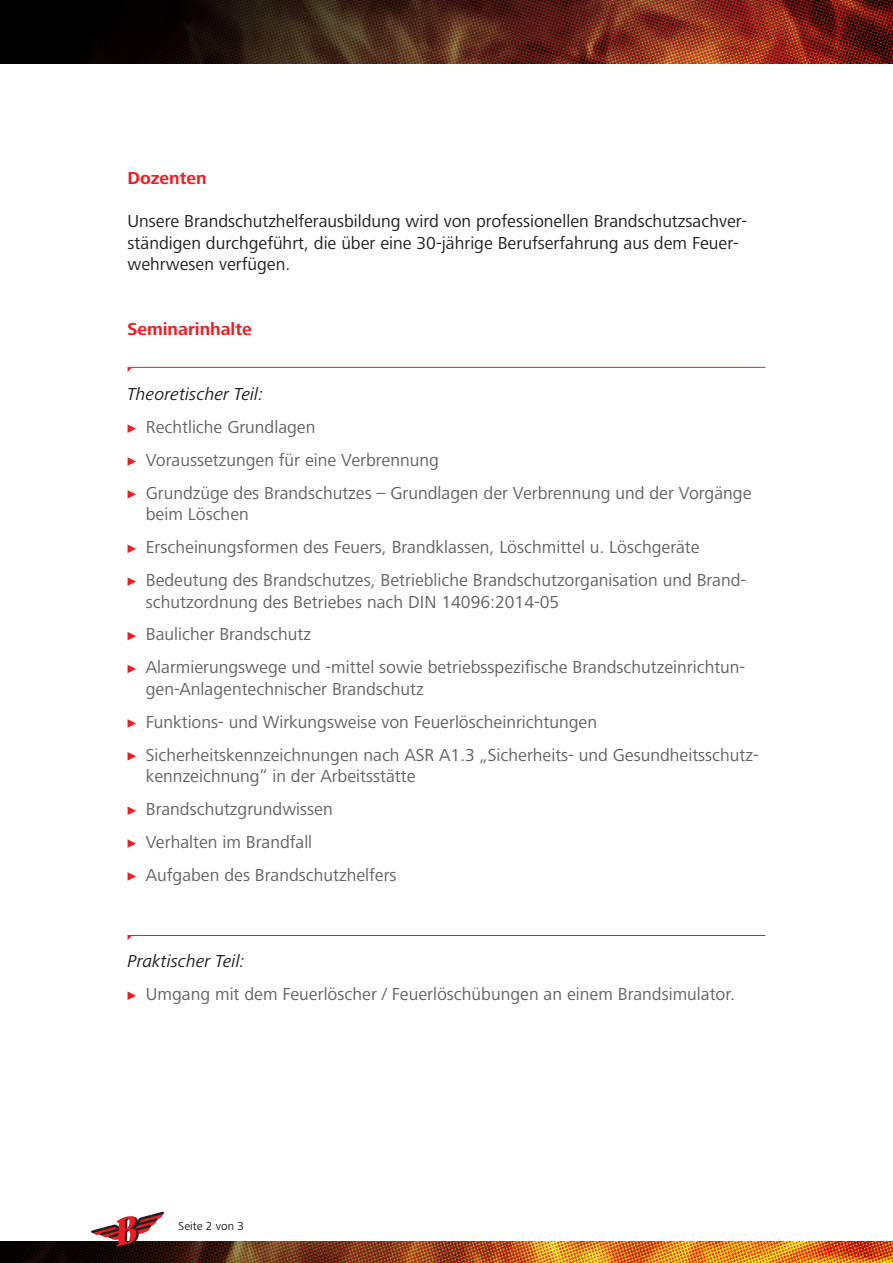
<style>
.page{position:relative;width:893px;height:1263px;background:#fff}
.page>*{position:absolute;margin:0;border:0;box-sizing:border-box;transform-origin:0 0}
.t1{font:18px/21.6px "Frutiger Next LT";color:#636366}
.t2{font:18px/21.6px "Frutiger Next LT";color:#231f20}
.t3{font:italic 18px "Frutiger Next LT";color:#231f20}
.t4{font:700 18px "Frutiger Next LT";color:#ee1d23}
.t5{font:12px "Frutiger Next LT";color:#231f20}
</style>
<div class="page">
<img style="left:0;top:0;width:893px;height:64px">
<svg style="left:128px;top:424px;width:8px;height:9px"></svg>
<svg style="left:128px;top:457px;width:8px;height:9px"></svg>
<svg style="left:128px;top:490px;width:8px;height:9px"></svg>
<svg style="left:128px;top:544px;width:8px;height:9px"></svg>
<svg style="left:128px;top:577px;width:8px;height:9px"></svg>
<svg style="left:128px;top:632px;width:8px;height:8px"></svg>
<svg style="left:128px;top:665px;width:8px;height:8px"></svg>
<svg style="left:128px;top:719px;width:8px;height:9px"></svg>
<svg style="left:128px;top:752px;width:8px;height:8px"></svg>
<svg style="left:128px;top:806px;width:8px;height:9px"></svg>
<svg style="left:128px;top:839px;width:8px;height:9px"></svg>
<svg style="left:128px;top:872px;width:8px;height:9px"></svg>
<svg style="left:128px;top:991px;width:8px;height:9px"></svg>
<img style="left:0;top:1242px;width:893px;height:21px">
<svg style="left:91px;top:1211px;width:73px;height:36px"></svg>
<hr style="left:128px;top:367px;width:637px;height:1px;background:#ee1d23">
<hr style="left:128px;top:935px;width:637px;height:1px;background:#ee1d23">
<p class="t4" style="left:128px;top:168px;width:81px">Dozenten</p>
<p class="t2" style="left:128px;top:210px;width:621px">Unsere Brandschutzhelferausbildung wird von professionellen Brandschutzsachver&shy;ständigen durchgeführt, die über eine 30-jährige Berufserfahrung aus dem Feuer&shy;wehrwesen verfügen.</p>
<p class="t4" style="left:128px;top:319px;width:126px">Seminarinhalte</p>
<p class="t3" style="left:128px;top:384px;width:137px">Theoretischer Teil:</p>
<p class="t1" style="left:146px;top:416px;width:171px">Rechtliche Grundlagen</p>
<p class="t1" style="left:146px;top:449px;width:295px">Voraussetzungen für eine Verbrennung</p>
<p class="t1" style="left:146px;top:482px;width:607px">Grundzüge des Brandschutzes – Grundlagen der Verbrennung und der Vorgänge beim Löschen</p>
<p class="t1" style="left:146px;top:536px;width:555px">Erscheinungsformen des Feuers, Brandklassen, Löschmittel u. Löschgeräte</p>
<p class="t1" style="left:146px;top:569px;width:602px">Bedeutung des Brandschutzes, Betriebliche Brandschutzorganisation und Brand&shy;schutzordnung des Betriebes nach DIN 14096:2014-05</p>
<p class="t1" style="left:146px;top:624px;width:167px">Baulicher Brandschutz</p>
<p class="t1" style="left:146px;top:656px;width:601px">Alarmierungswege und -mittel sowie betriebsspezifische Brandschutzeinrichtun&shy;gen-Anlagentechnischer Brandschutz</p>
<p class="t1" style="left:146px;top:711px;width:453px">Funktions- und Wirkungsweise von Feuerlöscheinrichtungen</p>
<p class="t1" style="left:146px;top:744px;width:615px">Sicherheitskennzeichnungen nach ASR A1.3 „Sicherheits- und Gesundheitsschutz&shy;kennzeichnung“ in der Arbeitsstätte</p>
<p class="t1" style="left:146px;top:798px;width:188px">Brandschutzgrundwissen</p>
<p class="t1" style="left:146px;top:831px;width:168px">Verhalten im Brandfall</p>
<p class="t1" style="left:146px;top:864px;width:252px">Aufgaben des Brandschutzhelfers</p>
<p class="t3" style="left:128px;top:951px;width:119px">Praktischer Teil:</p>
<p class="t1" style="left:146px;top:983px;width:591px">Umgang mit dem Feuerlöscher / Feuerlöschübungen an einem Brandsimulator.</p>
<p class="t5" style="left:179px;top:1219px;width:67px">Seite 2 von 3</p>
</div>
